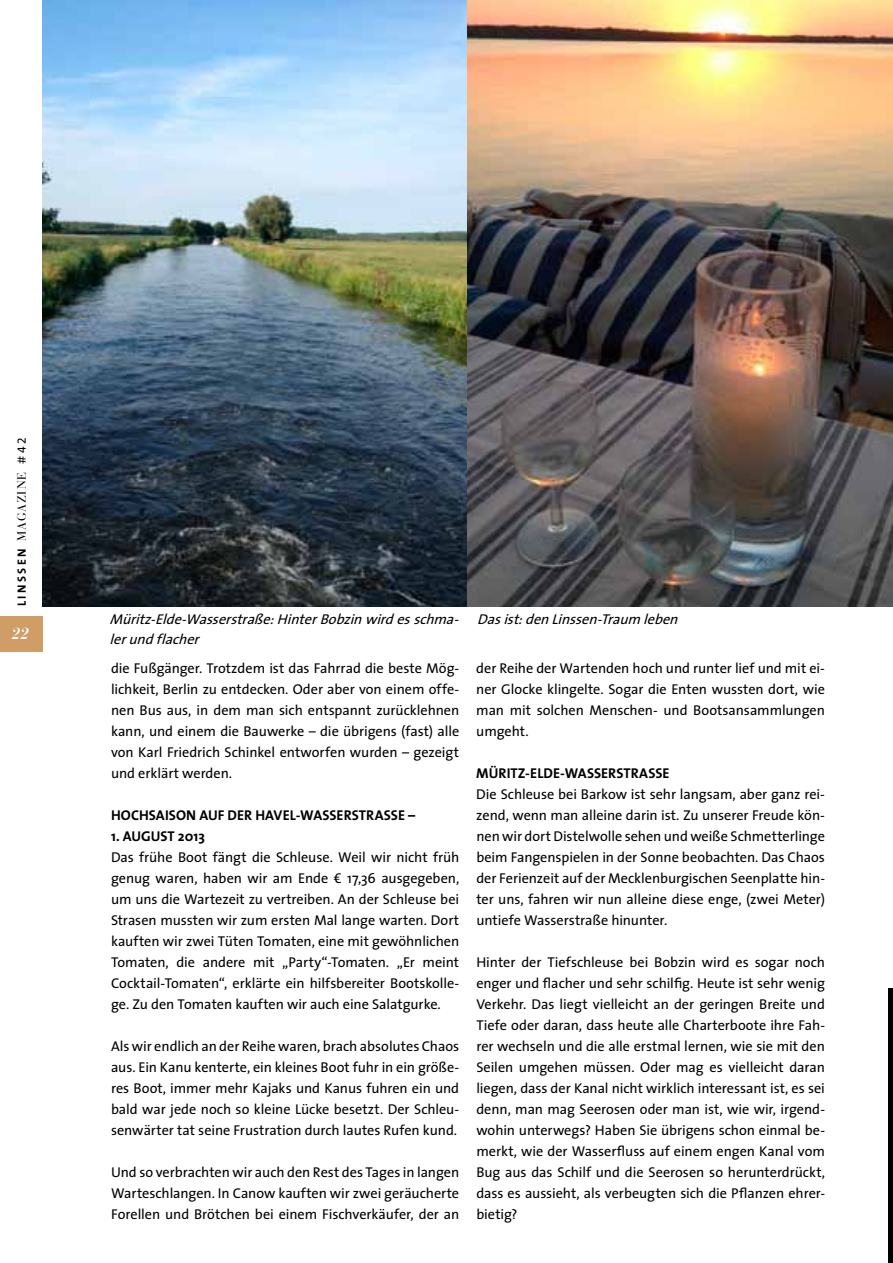
<style>
.page{position:relative;width:893px;height:1263px;background:#fff}
.page>*{position:absolute;margin:0;border:0;box-sizing:border-box;transform-origin:0 0}
.t1{font:italic 700 16.05px "Bauer Bodoni";color:#fff}
.t2{font:14.25px/21px "The Sans";letter-spacing:-.005em;color:#000;text-align:justify}
.t3{font:italic 14.25px/19.5px "The Sans";color:#000}
.t4{font:700 14.25px "The Sans";color:#000}
.t5{font:12px "Bauer Bodoni";letter-spacing:.085em;color:#000}
.s1{font-family:"The Sans";font-weight:700}
.s2{font-family:"The Sans"}
.s3{font-family:"The Sans Expert"}
</style>
<div class="page">
<img style="left:43px;top:0;width:850px;height:606px">
<div style="left:888px;top:988px;width:5px;height:275px;background:#000"></div>
<div style="left:0;top:616px;width:43px;height:36px;background:#d09d66"></div>
<p class="t5" style="left:15px;top:606px;width:170px;rotate:-90deg"><span class="s1">LINSSEN</span> magazine <span class="s2">#</span><span class="s3">42</span></p>
<p class="t1" style="left:12px;top:623px;width:19px">22</p>
<p class="t3" style="left:109px;top:610px;width:355px">Müritz-Elde-Wasserstraße:HinterBobzinwirdesschma&shy;lerundflacher</p>
<p class="t3" style="left:477px;top:610px;width:207px">Dasist:denLinssen-Traum leben</p>
<p class="t2" style="left:111px;top:657px;width:350px">die Fußgänger. Trotzdem ist das Fahrrad die beste Mög&shy;lichkeit, Berlin zu entdecken. Oder aber von einem offe&shy;nen Bus aus, in dem man sich entspannt zurücklehnen kann, und einem die Bauwerke – die übrigens (fast) alle von Karl Friedrich Schinkel entworfen wurden – gezeigt und erklärt werden.</p>
<p class="t4" style="left:111px;top:803px;width:306px">HOCHSAISON AUF DER HAVEL-WASSERSTRASS E –</p>
<p class="t4" style="left:111px;top:824px;width:95px">1. AUGUST 2013</p>
<p class="t2" style="left:111px;top:846px;width:350px">Das frühe Boot fängt die Schleuse. Weil wir nicht früh genug waren, haben wir am Ende € 17,36 ausgegeben, um uns die Wartezeit zu vertreiben. An der Schleuse bei Strasen mussten wir zum ersten Mal lange warten. Dort kauften wir zwei Tüten Tomaten, eine mit gewöhnlichen Tomaten, die andere mit „Party“-Tomaten. „Er meint Cocktail-Tomaten“, erklärte ein hilfsbereiter Bootskolle&shy;ge. Zu den Tomaten kauften wir auch eine Salatgurke.</p>
<p class="t2" style="left:111px;top:1035px;width:350px">Als wir endlich an der Reihe waren, brach absolutes Chaos aus. Ein Kanu kenterte, ein kleines Boot fuhr in ein größe&shy;res Boot, immer mehr Kajaks und Kanus fuhren ein und bald war jede noch so kleine Lücke besetzt. Der Schleu&shy;senwärter tat seine Frustration durch lautes Rufen kund.</p>
<p class="t2" style="left:111px;top:1161px;width:350px">Und so verbrachten wir auch den Rest des Tages in langen Warteschlangen. I n Canow kauften wir zwei geräucherte Forellen und Brötchen bei einem Fischverkäufer, der an</p>
<p class="t2" style="left:476px;top:657px;width:350px">der Reihe der Wartenden hoch und runter lief und mit ei&shy;ner Glocke klingelte. Sogar die Enten wussten dort, wie man mit solchen Menschen- und Bootsansammlungen umgeht.</p>
<p class="t4" style="left:476px;top:761px;width:195px">MÜRITZ-ELDE-WASSERSTRASSE</p>
<p class="t2" style="left:476px;top:783px;width:350px">Die Schleuse bei Barkow ist sehr langsam, aber ganz rei&shy;zend, wenn man alleine darin ist. Zu unserer Freude kön&shy;nen wir dort Distelwolle sehen und weiße Schmetterlinge beim Fangenspielen in der Sonne beobachten. Das Chaos der Ferienzeit auf der Mecklenburgischen Seenplatte hin&shy;ter uns, fahren wir nun alleine diese enge, (zwei Meter) untiefe Wasserstraße hinunter.</p>
<p class="t2" style="left:476px;top:951px;width:350px">H inter der Tiefschleuse bei Bobzin wird es sogar noch enger und flacher und sehr schilfig. Heute ist sehr wenig Verkehr. Das liegt vielleicht an der geringen Breite und Tiefe oder daran, dass heute alle Charterboote ihre Fah&shy;rer wechseln und die alle erstmal lernen, wie sie mit den Seilen umgehen müssen. Oder mag es vielleicht daran liegen, dass der Kanal nicht wirklich interessant ist, es sei denn, man mag Seerosen oder man ist, wie wir, irgend&shy;wohin unterwegs? Haben Sie übrigens schon einmal be&shy;merkt, wie der Wasserfluss auf einem engen Kanal vom Bug aus das Schilf und die Seerosen so herunterdrückt, dass es aussieht, als verbeugten sich die Pflanzen ehrer&shy;bietig?</p>
</div>
